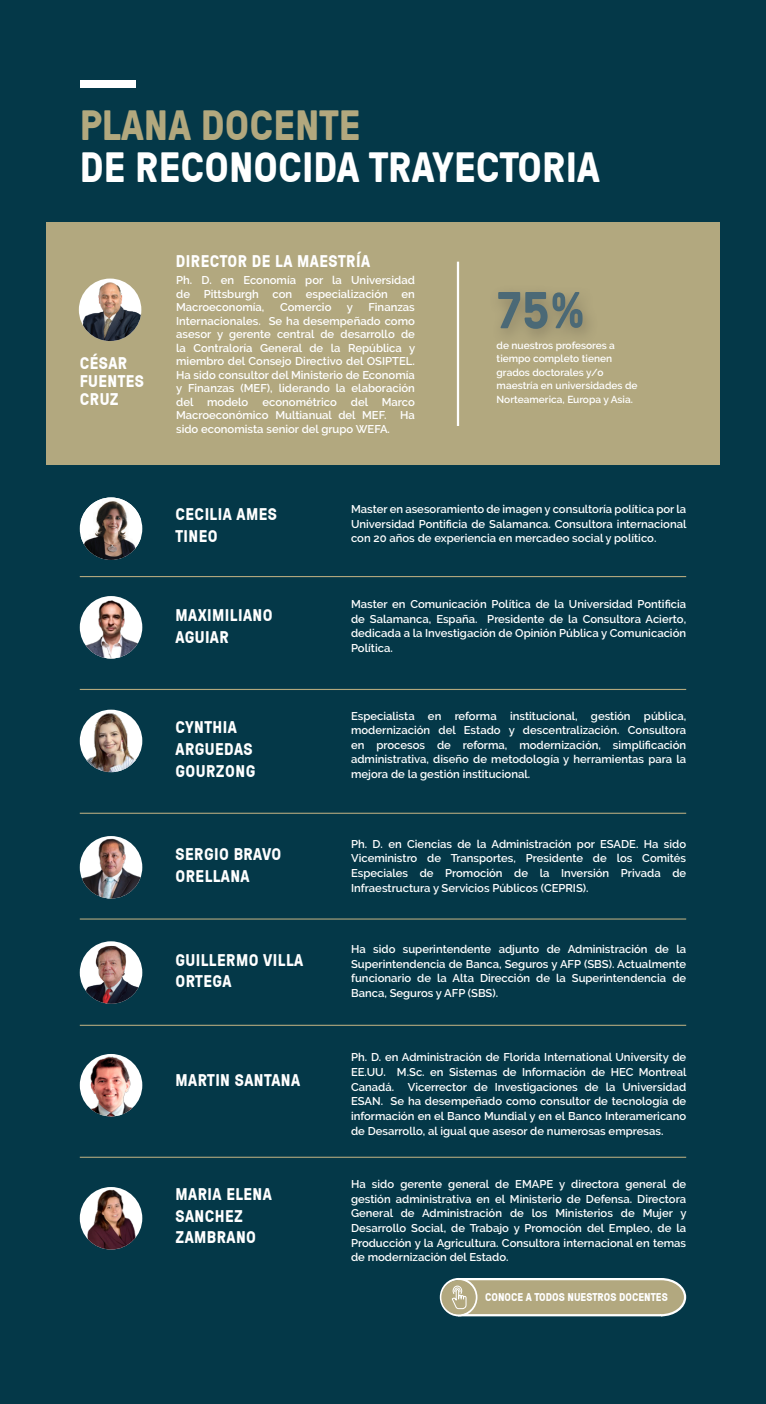
<style>
.page{position:relative;width:766px;height:1404px;background:#fff}
.page>*{position:absolute;margin:0;border:0;box-sizing:border-box;transform-origin:0 0}
.Subtitle{font:700 51.75px "GT Pressura";color:#4b6976}
.t1{font:700 42.3px "GT Pressura";color:#fff}
.t2{font:700 42.3px "GT Pressura";color:#b2a87e}
.Nombre_CV{font:700 16.88px/22.1px "GT Pressura";letter-spacing:.025em;color:#fff}
.t3{font:600 11.25px/14.6px "Raleway";color:#fff;text-align:justify}
.t4{font:700 11.25px "GT Pressura";color:#fff}
.t5{font:600 10.12px/13.5px "Raleway";color:#fff}
</style>
<div class="page">
<div style="left:0;top:0;width:765px;height:1403px;background:#043848"></div>
<hr style="left:80px;top:576px;width:606px;height:1px;background:#b2a87e">
<hr style="left:80px;top:688px;width:606px;height:2px;background:#b2a87e">
<hr style="left:80px;top:812px;width:606px;height:1px;background:#b2a87e">
<hr style="left:80px;top:918px;width:606px;height:1px;background:#b2a87e">
<hr style="left:80px;top:1024px;width:606px;height:1px;background:#b2a87e">
<hr style="left:80px;top:1156px;width:606px;height:1px;background:#b2a87e">
<div style="left:46px;top:222px;width:673px;height:242px;background:#b2a87f"></div>
<div style="left:80px;top:80px;width:55px;height:7px;background:#fff"></div>
<img style="left:81px;top:497px;width:60px;height:63px">
<img style="left:79px;top:281px;width:62px;height:60px">
<img style="left:80px;top:596px;width:62px;height:62px;border-radius:31px">
<img style="left:81px;top:712px;width:60px;height:60px">
<img style="left:80px;top:838px;width:62px;height:60px">
<svg style="left:80px;top:941px;width:62px;height:62px"></svg>
<img style="left:80px;top:945px;width:62px;height:58px">
<img style="left:80px;top:1054px;width:62px;height:62px">
<img style="left:80px;top:1186px;width:62px;height:63px;border-radius:31px">
<div style="left:439px;top:1277px;width:38px;height:39px;border:2px solid #fff;border-radius:50%"></div>
<div style="left:441px;top:1279px;width:34px;height:35px;background:#b2a87f;border-radius:50%"></div>
<svg style="left:451px;top:1277px;width:236px;height:40px;background:#b1ac8c"></svg>
<hr style="left:456px;top:261px;width:3px;height:165px;background:#fff">
<div style="left:487px;top:283px;width:112px;height:63px;background:#231f20;opacity:.3"></div>
<p class="t2" style="left:80px;top:99px;width:282px">PLANA DOCENTE</p>
<p class="t1" style="left:80px;top:142px;width:521px">DE RECONOCIDA TRAYECTORIA</p>
<p class="Nombre_CV" style="left:80px;top:354px;width:66px;line-height:18px">CÉSAR<br>FUENTES<br>CRUZ</p>
<p class="Nombre_CV" style="left:176px;top:250px;width:196px">DIRECTOR DE LA MAESTRÍA</p>
<p class="t3" style="left:176px;top:273px;width:240px;line-height:13.5px">Ph. D. en Economía por la Universidad de Pittsburgh con especialización en Macroeconomía,</p>
<p class="t3" style="left:176px;top:300px;width:240px;line-height:13.5px;text-indent:192px">Finanzas Internacionales. Se ha desempeñado como asesor y gerente central de desarrollo de la Contraloría General de la República y miembro del Consejo Directivo del OSIPTEL.<br>Ha sido consultor del Ministerio de Economía y Finanzas (MEF), liderando la elaboración del modelo econométrico del Marco Macroeconómico Multianual del MEF. Ha sido economista senior del grupo WEFA.</p>
<p class="t3" style="left:280px;top:300px;width:53px">Comercio</p>
<p class="t3" style="left:347px;top:300px;width:8px">y</p>
<p class="Subtitle" style="left:497px;top:278px;width:90px">75%</p>
<p class="t5" style="left:496px;top:338px;width:142px">de nuestros profesores a tiempo completo tienen grados doctorales y/o maestría en universidades de<br>Norteamerica, Europa y Asia.</p>
<p class="Nombre_CV" style="left:175px;top:502px;width:103px">CECILIA AMES<br>TINEO</p>
<p class="Nombre_CV" style="left:175px;top:603px;width:98px">MAXIMILIANO<br>AGUIAR</p>
<p class="Nombre_CV" style="left:175px;top:715px;width:81px">CYNTHIA<br>ARGUEDAS<br>GOURZONG</p>
<p class="Nombre_CV" style="left:175px;top:842px;width:107px">SERGIO BRAVO<br>ORELLANA</p>
<p class="Nombre_CV" style="left:175px;top:948px;width:129px">GUILLERMO VILLA<br>ORTEGA</p>
<p class="Nombre_CV" style="left:175px;top:1068px;width:126px">MARTIN SANTANA</p>
<p class="Nombre_CV" style="left:175px;top:1181px;width:98px">MARIA ELENA<br>SANCHEZ<br>ZAMBRANO</p>
<p class="t3" style="left:351px;top:502px;width:337px">Master en asesoramiento de imagen y consultoría política por la Universidad Pontificia de Salamanca. Consultora internacional con 20 años de experiencia en mercadeo social y político.</p>
<p class="t3" style="left:351px;top:596px;width:336px">Master en Comunicación Política de la Universidad Pontificia de Salamanca, España. Presidente de la Consultora Acierto, dedicada a la Investigación de Opinión Pública y Comunicación Política.</p>
<p class="t3" style="left:351px;top:708px;width:336px">Especialista en reforma institucional, gestión pública, modernización del Estado y descentralización. Consultora en procesos de reforma, modernización, simplificación administrativa, diseño de metodología y herramientas para la mejora de la gestión institucional.</p>
<p class="t3" style="left:351px;top:836px;width:336px">Ph. D. en Ciencias de la Administración por ESADE. Ha sido Viceministro de Transportes, Presidente de los Comités Especiales de Promoción de la Inversión Privada de Infraestructura y Servicios Públicos (CEPRIS).</p>
<p class="t3" style="left:351px;top:941px;width:336px">Ha sido superintendente adjunto de Administración de la Superintendencia de Banca, Seguros y AFP (SBS). Actualmente funcionario de la Alta Dirección de la Superintendencia de Banca, Seguros y AFP (SBS).</p>
<p class="t3" style="left:351px;top:1049px;width:337px">Ph. D. en Administración de Florida International University de EE.UU. M.Sc. en Sistemas de Información de HEC Montreal Canadá. Vicerrector de Investigaciones de la Universidad ESAN. Se ha desempeñado como consultor de tecnología de información en el Banco Mundial y en el Banco Interamericano de Desarrollo, al igual que asesor de numerosas empresas.</p>
<p class="t3" style="left:351px;top:1176px;width:337px">Ha sido gerente general de EMAPE y directora general de gestión administrativa en el Ministerio de Defensa. Directora General de Administración de los Ministerios de Mujer y Desarrollo Social, de Trabajo y Promoción del Empleo, de la Producción y la Agricultura. Consultora internacional en temas de modernización del Estado.</p>
<p class="t4" style="left:485px;top:1290px;width:184px">CONOCE A TODOS NUESTROS DOCENTES</p>
</div>
